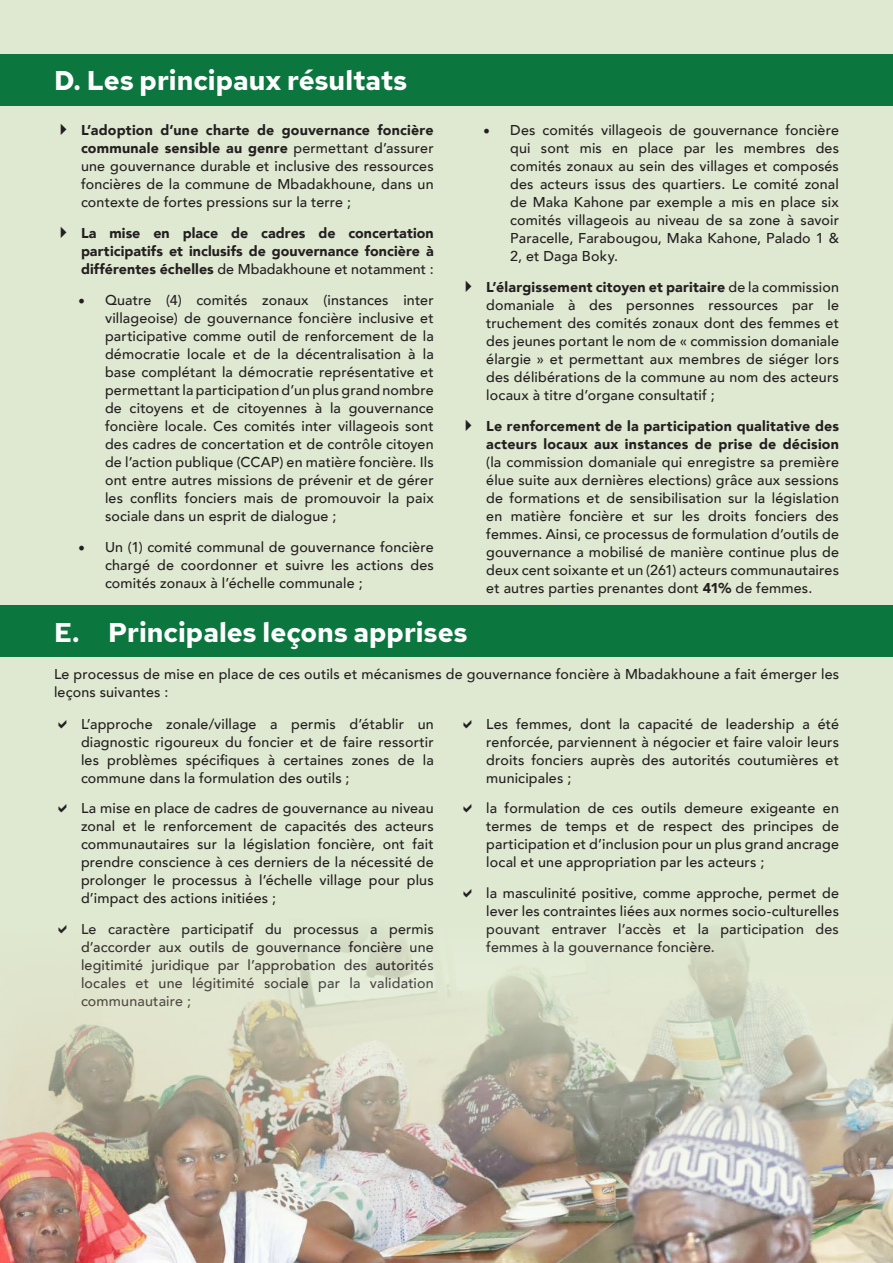
<style>
.page{position:relative;width:893px;height:1263px;background:#dfe9d1}
.page>*{position:absolute;margin:0;border:0;box-sizing:border-box;transform-origin:0 0}
.t1{font:700 27px "Red Hat Text";color:#fff}
.t2{font:500 14.25px/18px "Avenir";letter-spacing:.015em;color:#231f20;text-align:justify}
.t3{font:900 14.25px/18px "Avenir";letter-spacing:.005em;color:#231f20;text-align:justify}
.s1{font-weight:900}
.s2{font-weight:500}
.s3{font-family:"Minion Pro";font-weight:400;font-size:18px}
</style>
<div class="page">
<div style="left:0;top:54px;width:893px;height:51px;background:#0b763e"></div>
<div style="left:0;top:606px;width:893px;height:51px;background:#0b763e"></div>
<img style="left:0;top:936px;width:893px;height:327px">
<p class="t1" style="left:54px;top:63px;width:355px">D. Les principaux résultats</p>
<p class="t2" style="left:81px;top:121px;width:354px"><span class="s1">L’adoption d’une charte de gouvernance foncière communale sensible au genre</span> permettant d’assurer une gouvernance durable et inclusive des ressources foncières de la commune de Mbadakhoune, dans un contexte de fortes pressions sur la terre ;</p>
<p class="t3" style="left:81px;top:224px;width:354px">La mise en place de cadres de concertation participatifs et inclusifs de gouvernance foncière à différentes échelles <span class="s2">de Mbadakhoune et notamment :</span></p>
<p class="t2" style="left:105px;top:290px;width:330px;text-indent:-27px"><span class="s3">•</span> Quatre (4) comités zonaux (instances inter villageoise) de gouvernance foncière inclusive et participative comme outil de renforcement de la démocratie locale et de la décentralisation à la base complétant la démocratie représentative et permettant la participation d’un plus grand nombre de citoyens et de citoyennes à la gouvernance foncière locale. Ces comités inter villageois sont des cadres de concertation et de contrôle citoyen de l’action publique (CCAP) en matière foncière. Ils ont entre autres missions de prévenir et de gérer les conflits fonciers mais de promouvoir la paix sociale dans un esprit de dialogue ;</p>
<p class="t2" style="left:105px;top:537px;width:330px;text-indent:-27px"><span class="s3">•</span> Un (1) comité communal de gouvernance foncière chargé de coordonner et suivre les actions des comités zonaux à l’échelle communale ;</p>
<p class="t1" style="left:54px;top:615px;width:415px">E. Principales leçons apprises</p>
<p class="t2" style="left:510px;top:121px;width:330px;text-indent:-27px"><span class="s3">•</span> Des comités villageois de gouvernance foncière qui sont mis en place par les membres des comités zonaux au sein des villages et composés des acteurs issus des quartiers. Le comité zonal de Maka Kahone par exemple a mis en place six comités villageois au niveau de sa zone à savoir Paracelle, Farabougou, Maka Kahone, Palado 1 &amp; 2, et Daga Boky.</p>
<p class="t2" style="left:486px;top:277px;width:354px"><span class="s1">L’élargissement citoyen et paritaire</span> de la commission domaniale à des personnes ressources par le truchement des comités zonaux dont des femmes et des jeunes portant le nom de « commission domaniale élargie » et permettant aux membres de siéger lors des délibérations de la commune au nom des acteurs locaux à titre d’organe consultatif ;</p>
<p class="t2" style="left:486px;top:416px;width:354px"><span class="s1">Le renforcement de la participation qualitative des acteurs locaux aux instances de prise de décision </span>(la commission domaniale qui enregistre sa première élue suite aux dernières elections) grâce aux sessions de formations et de sensibilisation sur la législation en matière foncière et sur les droits fonciers des femmes. Ainsi, ce processus de formulation d’outils de gouvernance a mobilisé de manière continue plus de deux cent soixante et un (261) acteurs communautaires et autres parties prenantes dont <span class="s1">41%</span> de femmes.</p>
<p class="t2" style="left:54px;top:664px;width:787px">Le processus de mise en place de ces outils et mécanismes de gouvernance foncière à Mbadakhoune a fait émerger les leçons suivantes :</p>
<p class="t2" style="left:81px;top:714px;width:354px">L’approche zonale/village a permis d’établir un diagnostic rigoureux du foncier et de faire ressortir les problèmes spécifiques à certaines zones de la commune dans la formulation des outils ;</p>
<p class="t2" style="left:81px;top:799px;width:354px">La mise en place de cadres de gouvernance au niveau zonal et le renforcement de capacités des acteurs communautaires sur la législation foncière, ont fait prendre conscience à ces derniers de la nécessité de prolonger le processus à l’échelle village pour plus d’impact des actions initiées ;</p>
<p class="t2" style="left:81px;top:919px;width:354px">Le caractère participatif du processus a permis d’accorder aux outils de gouvernance foncière une legitimité juridique par l’approbation des autorités locales et une légitimité sociale par la validation communautaire ;</p>
<p class="t2" style="left:486px;top:714px;width:354px">Les femmes, dont la capacité de leadership a été renforcée, parviennent à négocier et faire valoir leurs droits fonciers auprès des autorités coutumières et municipales ;</p>
<p class="t2" style="left:486px;top:799px;width:354px">la formulation de ces outils demeure exigeante en termes de temps et de respect des principes de participation et d’inclusion pour un plus grand ancrage local et une appropriation par les acteurs ;</p>
<p class="t2" style="left:486px;top:883px;width:354px">la masculinité positive, comme approche, permet de lever les contraintes liées aux normes socio-culturelles pouvant entraver l’accès et la participation des femmes à la gouvernance foncière.</p>
</div>
